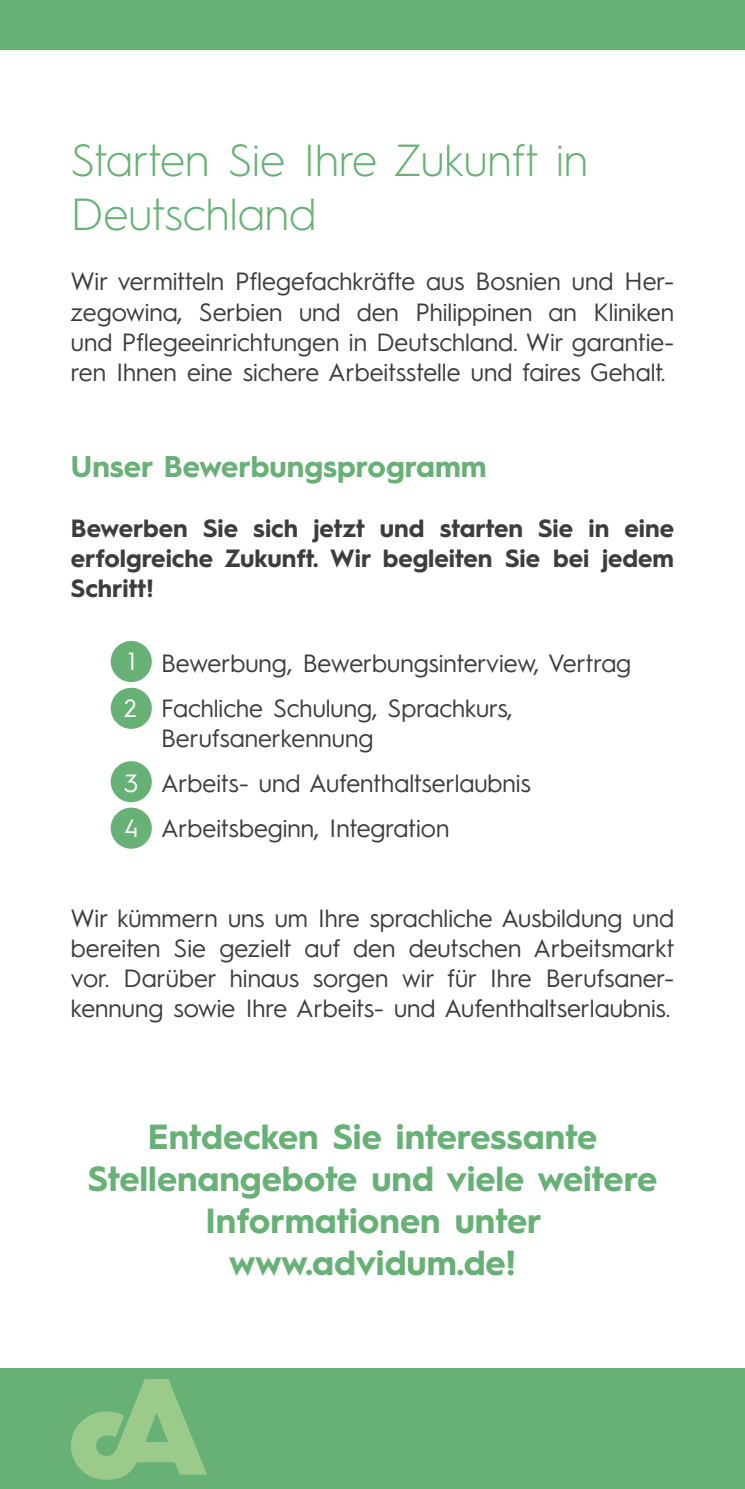
<style>
.page{position:relative;width:745px;height:1489px;background:#fff}
.page>*{position:absolute;margin:0;border:0;box-sizing:border-box;transform-origin:0 0}
.t1{font:300 45px/54px "Hurme Geometric Sans 1";color:#67b176}
.t2{font:700 35px/42px "Hurme Geometric Sans 1";color:#67b176;text-align:center}
.t3{font:700 30px "Hurme Geometric Sans 1";color:#67b176}
.t4{font:25px/30px "Hurme Geometric Sans 1";color:#3d3d3c;text-align:justify}
.t5{font:700 25px/30px "Hurme Geometric Sans 1";color:#3d3d3c;text-align:justify}
.t6{font:25px "Hurme Geometric Sans 1";color:#fff}
.s1{color:#fff}
</style>
<div class="page">
<div style="left:111px;top:641px;width:41px;height:41px;background:#67b176;border-radius:50%"></div>
<div style="left:111px;top:687px;width:41px;height:42px;background:#67b176;border-radius:50%"></div>
<div style="left:111px;top:761px;width:41px;height:41px;background:#67b176;border-radius:50%"></div>
<div style="left:111px;top:807px;width:41px;height:41px;background:#67b176;border-radius:50%"></div>
<div style="left:0;top:1368px;width:744px;height:120px;background:#67b176"></div>
<div style="left:0;top:0;width:744px;height:50px;background:#67b176"></div>
<svg style="left:71px;top:1379px;width:136px;height:100px"></svg>
<p class="t1" style="left:71px;top:131px;width:518px">Starten Sie Ihre Zukunft in<br>Deutschland</p>
<p class="t4" style="left:71px;top:265px;width:604px">Wir vermitteln Pflegefachkräfte aus Bosnien und Her&shy;zegowina, Serbien und den Philippinen an Kliniken und Pflegeeinrichtungen in Deutschland. Wir garantie&shy;ren Ihnen eine sichere Arbeitsstelle und faires Gehalt.</p>
<p class="t3" style="left:71px;top:445px;width:417px">Unser Bewerbungsprogramm</p>
<p class="t5" style="left:71px;top:511px;width:604px">Bewerben Sie sich jetzt und starten Sie in eine erfolgreiche Zukunft. Wir begleiten Sie bei jedem Schritt!</p>
<p class="t6" style="left:128px;top:643px;width:9px">1</p>
<p class="t4" style="left:161px;top:646px;width:471px">Bewerbung, Bewerbungsinterview, Vertrag</p>
<p class="t4" style="left:124px;top:691px;width:389px"><span class="s1">2</span> Fachliche Schulung, Sprachkurs,</p>
<p class="t4" style="left:161px;top:721px;width:214px">Berufsanerkennung</p>
<p class="t4" style="left:124px;top:766px;width:408px"><span class="s1">3</span> Arbeits- und Aufenthaltserlaubnis</p>
<p class="t4" style="left:124px;top:811px;width:326px"><span class="s1">4</span> Arbeitsbeginn, Integration</p>
<p class="t4" style="left:71px;top:901px;width:604px">Wir kümmern uns um Ihre sprachliche Ausbildung und bereiten Sie gezielt auf den deutschen Arbeitsmarkt vor. Darüber hinaus sorgen wir für Ihre Berufsaner&shy;kennung sowie Ihre Arbeits- und Aufenthaltserlaubnis.</p>
<p class="t2" style="left:148px;top:1113px;width:450px">Entdecken Sie interessante</p>
<p class="t2" style="left:88px;top:1155px;width:570px">Stellenangebote und viele weitere<br>Informationen unter</p>
<p class="t2" style="left:229px;top:1239px;width:288px">www.advidum.de!</p>
</div>
